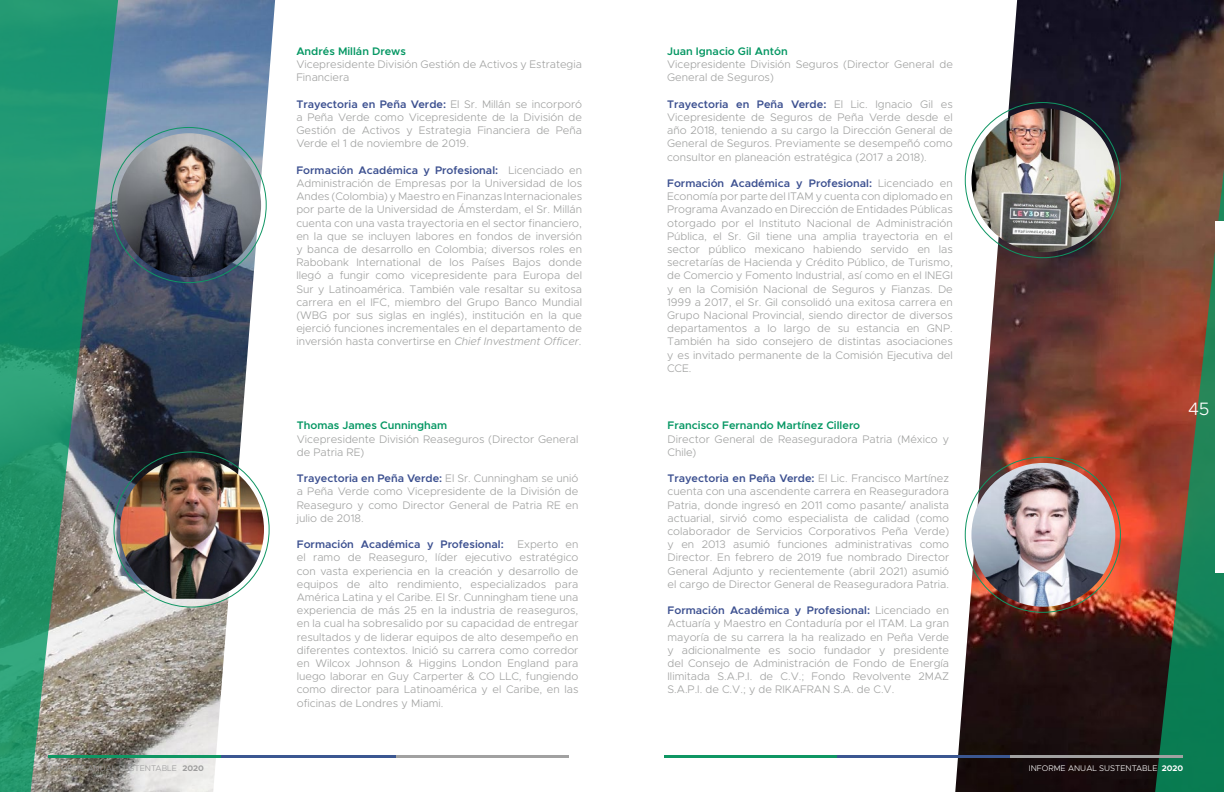
<style>
.page{position:relative;width:1224px;height:792px;background:#fff}
.page>*{position:absolute;margin:0;border:0;box-sizing:border-box;transform-origin:0 0}
.t1{font:300 18px "Metropolis";color:#fff}
.t2{font:300 11px/13.2px "Metropolis";color:#a0a1a0;text-align:justify}
.t3{font:600 11px "Metropolis";color:#059763}
.t4{font:300 8.2px "Metropolis";color:#9c9c9d}
.t5{font:300 8.2px "Metropolis";color:#fff}
.t6{font:300 8.2px "Metropolis";color:#a2a1a2}
.t7{font:700 8.2px "Metropolis";color:#9e9e9e}
.s1{font-weight:600;color:#3c5090}
.s2{font-style:italic}
.s3{font-weight:700;color:#9e9e9e}
.s4{font-weight:700}
</style>
<div class="page">
<hr style="left:223px;top:756px;width:173px;height:2px;background:#3b5791">
<hr style="left:396px;top:756px;width:172px;height:2px;background:#a1a1a1">
<img style="left:119px;top:0;width:156px;height:792px">
<img style="left:955px;top:0;width:199px;height:792px">
<svg style="left:0;top:0;width:119px;height:792px;background:#479077"></svg>
<svg style="left:1154px;top:0;width:70px;height:792px;background:#545840"></svg>
<img style="left:117px;top:133px;width:144px;height:144px;border-radius:72px">
<img style="left:971px;top:108px;width:144px;height:144px;border-radius:72px">
<img style="left:120px;top:458px;width:144px;height:141px">
<img style="left:971px;top:463px;width:144px;height:144px;border-radius:72px">
<hr style="left:49px;top:756px;width:172px;height:2px;background:#0f9663">
<hr style="left:221px;top:756px;width:173px;height:2px;background:#3b5791">
<hr style="left:664px;top:756px;width:173px;height:2px;background:#0f9663">
<hr style="left:837px;top:756px;width:173px;height:2px;background:#3b5791">
<hr style="left:1010px;top:756px;width:173px;height:2px;background:#a1a1a1">
<div style="left:1216px;top:221px;width:8px;height:352px;background:#fff"></div>
<p class="t3" style="left:296px;top:44px;width:111px">Andrés Millán Drews</p>
<p class="t2" style="left:296px;top:58px;width:287px">Vicepresidente División Gestión de Activos y Estrategia<br>Financiera</p>
<p class="t2" style="left:296px;top:97px;width:287px"><span class="s1">Trayectoria en Peña Verde:</span> El Sr. Millán se incorporó a Peña Verde como Vicepresidente de la División de Gestión de Activos y Estrategia Financiera de Peña Verde el 1 de noviembre de 2019.</p>
<p class="t2" style="left:296px;top:163px;width:287px"><span class="s1">Formación Académica y Profesional:</span> Licenciado en Administración de Empresas por la Universidad de los Andes (Colombia) y Maestro en Finanzas Internacionales por parte de la Universidad de Ámsterdam, el Sr. Millán cuenta con una vasta trayectoria en el sector financiero, en la que se incluyen labores en fondos de inversión y banca de desarrollo en Colombia; diversos roles en Rabobank International de los Países Bajos donde llegó a fungir como vicepresidente para Europa del Sur y Latinoamérica. También vale resaltar su exitosa carrera en el IFC, miembro del Grupo Banco Mundial (WBG por sus siglas en inglés), institución en la que ejerció funciones incrementales en el departamento de inversión hasta convertirse en <span class="s2">Chief Investment Officer</span>.</p>
<p class="t3" style="left:297px;top:419px;width:152px">Thomas James Cunningham</p>
<p class="t2" style="left:297px;top:432px;width:283px">Vicepresidente División Reaseguros (Director General de Patria RE)</p>
<p class="t2" style="left:297px;top:472px;width:283px"><span class="s1">Trayectoria en Peña Verde:</span> El Sr. Cunningham se unió a Peña Verde como Vicepresidente de la División de Reaseguro y como Director General de Patria RE en julio de 2018.</p>
<p class="t2" style="left:297px;top:538px;width:283px"><span class="s1">Formación Académica y Profesional:</span> Experto en el ramo de Reaseguro, líder ejecutivo estratégico con vasta experiencia en la creación y desarrollo de equipos de alto rendimiento, especializados para América Latina y el Caribe. El Sr. Cunningham tiene una experiencia de más 25 en la industria de reaseguros, en la cual ha sobresalido por su capacidad de entregar resultados y de liderar equipos de alto desempeño en diferentes contextos. Inició su carrera como corredor en Wilcox Johnson &amp; Higgins London England para luego laborar en Guy Carperter &amp; CO LLC, fungiendo como director para Latinoamérica y el Caribe, en las oficinas de Londres y Miami.</p>
<p class="t3" style="left:667px;top:44px;width:122px">Juan Ignacio Gil Antón</p>
<p class="t2" style="left:667px;top:58px;width:287px">Vicepresidente División Seguros (Director General de<br>General de Seguros)</p>
<p class="t2" style="left:667px;top:97px;width:287px"><span class="s1">Trayectoria en Peña Verde:</span> El Lic. Ignacio Gil es Vicepresidente de Seguros de Peña Verde desde el año 2018, teniendo a su cargo la Dirección General de General de Seguros. Previamente se desempeñó como consultor en planeación estratégica (2017 a 2018).</p>
<p class="t2" style="left:667px;top:177px;width:287px"><span class="s1">Formación Académica y Profesional:</span> Licenciado en Economía por parte del ITAM y cuenta con diplomado en Programa Avanzado en Dirección de Entidades Públicas otorgado por el Instituto Nacional de Administración Pública, el Sr. Gil tiene una amplia trayectoria en el sector público mexicano habiendo servido en las secretarías de Hacienda y Crédito Público, de Turismo, de Comercio y Fomento Industrial, así como en el INEGI y en la Comisión Nacional de Seguros y Fianzas. De 1999 a 2017, el Sr. Gil consolidó una exitosa carrera en Grupo Nacional Provincial, siendo director de diversos departamentos a lo largo de su estancia en GNP.<br>También ha sido consejero de distintas asociaciones y es invitado permanente de la Comisión Ejecutiva del CCE.</p>
<p class="t3" style="left:668px;top:419px;width:194px">Francisco Fernando Martínez Cillero</p>
<p class="t2" style="left:668px;top:432px;width:283px">Director General de Reaseguradora Patria (México y<br>Chile)</p>
<p class="t2" style="left:668px;top:472px;width:283px"><span class="s1">Trayectoria en Peña Verde:</span> El Lic. Francisco Martínez cuenta con una ascendente carrera en Reaseguradora Patria, donde ingresó en 2011 como pasante/ analista actuarial, sirvió como especialista de calidad (como colaborador de Servicios Corporativos Peña Verde) y en 2013 asumió funciones administrativas como Director. En febrero de 2019 fue nombrado Director General Adjunto y recientemente (abril 2021) asumió el cargo de Director General de Reaseguradora Patria.</p>
<p class="t2" style="left:668px;top:604px;width:283px"><span class="s1">Formación Académica y Profesional:</span> Licenciado en Actuaría y Maestro en Contaduría por el ITAM. La gran mayoría de su carrera la ha realizado en Peña Verde y adicionalmente es socio fundador y presidente del Consejo de Administración de Fondo de Energía Ilimitada S.A.P.I. de C.V.; Fondo Revolvente 2MAZ S.A.P.I. de C.V.; y de RIKAFRAN S.A. de C.V.</p>
<h1 class="t1" style="left:1188px;top:398px;width:23px">45</h1>
<p class="t4" style="left:48px;top:763px;width:157px">INFORME ANUAL SUSTENTABLE <span class="s3">2020</span></p>
<p class="t5" style="left:1029px;top:763px;width:156px">INFORME ANUAL SUSTENTABLE <span class="s4">2020</span></p>
<p class="t6" style="left:50px;top:763px;width:130px">INFORME ANUAL SUSTENTABLE</p>
<p class="t7" style="left:184px;top:763px;width:23px">2020</p>
</div>
